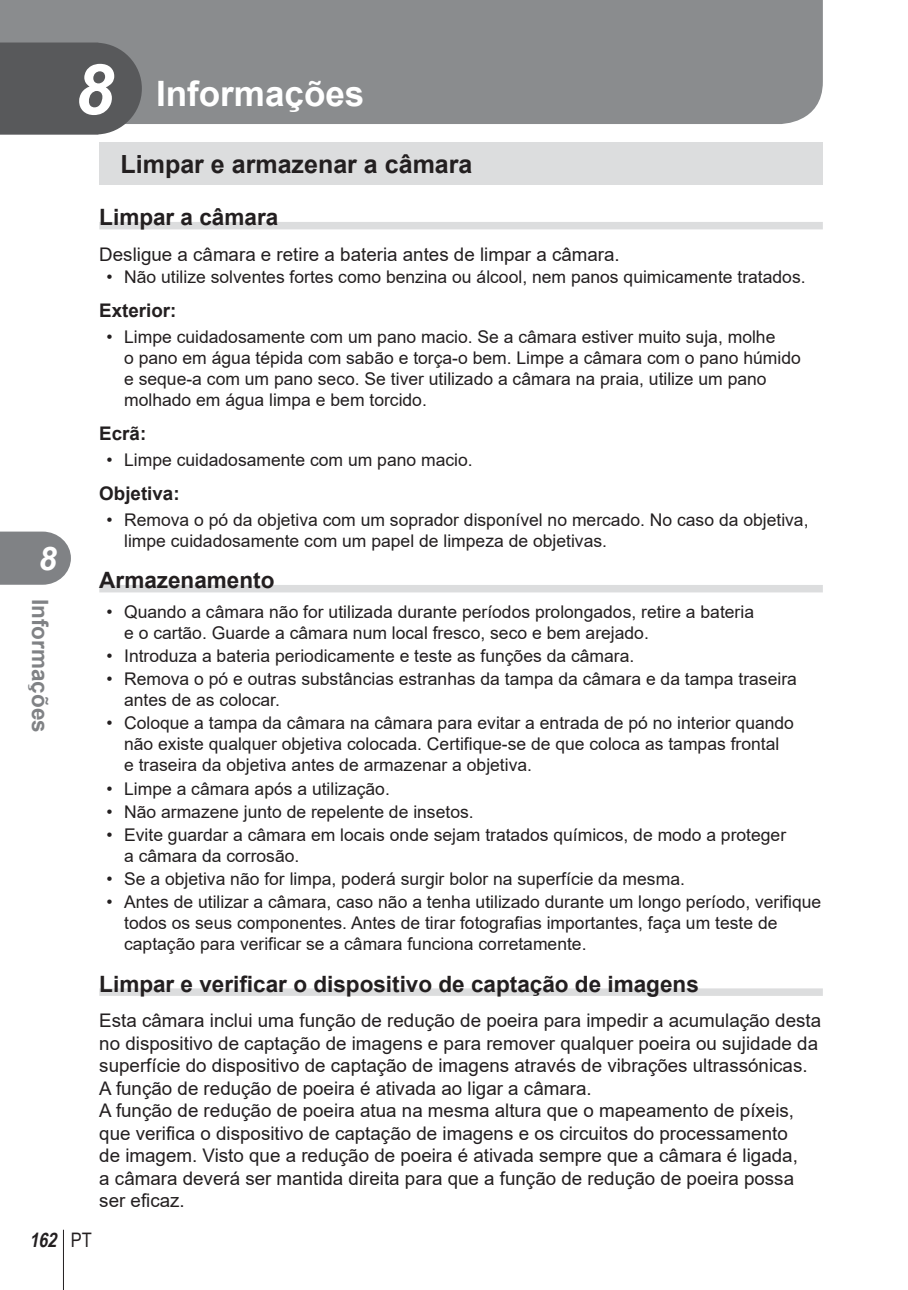
<style>
.page{position:relative;width:908px;height:1290px;background:#fff}
.page>*{position:absolute;margin:0;border:0;box-sizing:border-box;transform-origin:0 0}
.t1{font:italic 700 70px "Arial";color:#fff}
.t2{font:700 35px "Arial";color:#fff}
.t3{font:italic 700 32.5px "Arial";color:#fff}
.t4{font:700 25px "Arial";color:#231f20}
.t5{font:700 22.5px "Arial";color:#231f20}
.t6{font:700 22.5px "Arial";color:#808285}
.t7{font:italic 700 20px "Arial Narrow";color:#231f20}
.t8{font:18.75px/22.5px "Arial";color:#231f20}
.t9{font:700 18.75px "Arial";color:#231f20}
.t10{font:17.5px/21px "Arial";color:#231f20}
.s1{font-weight:400;font-style:normal}
</style>
<div class="page">
<svg style="left:0;top:531px;width:71px;height:54px;background:#8c8e91"></svg>
<hr style="left:63px;top:1230px;width:1px;height:60px;background:#231f20">
<div style="left:0;top:0;width:822px;height:124px;background:#8a8c8e"></div>
<svg style="left:0;top:43px;width:142px;height:92px;background:#5e5f61"></svg>
<div style="left:99px;top:222px;width:723px;height:7px;background:#dcddde"></div>
<div style="left:99px;top:585px;width:723px;height:7px;background:#dcddde"></div>
<div style="left:99px;top:988px;width:723px;height:8px;background:#dcddde"></div>
<div style="left:99px;top:142px;width:723px;height:42px;background:#dcddde"></div>
<h3 class="t3" style="left:39px;top:540px;width:20px">8</h3>
<p class="t6" style="left:53px;top:599px;width:135px;rotate:90deg">Informações</p>
<h1 class="t1" style="left:74px;top:51px;width:40px">8</h1>
<h2 class="t2" style="left:156px;top:75px;width:210px">Informações</h2>
<h3 class="t4" style="left:120px;top:151px;width:353px">Limpar e armazenar a câmara</h3>
<p class="t5" style="left:99px;top:205px;width:180px">Limpar a câmara</p>
<p class="t8" style="left:99px;top:243px;width:521px">Desligue a câmara e retire a bateria antes de limpar a câmara.</p>
<p class="t10" style="left:106px;top:267px;width:700px">• Não utilize solventes fortes como benzina ou álcool, nem panos quimicamente tratados.</p>
<p class="t9" style="left:99px;top:300px;width:79px">Exterior:</p>
<p class="t10" style="left:124px;top:326px;width:678px;text-indent:-18px">• Limpe cuidadosamente com um pano macio. Se a câmara estiver muito suja, molhe<br>o pano em água tépida com sabão e torça-o bem. Limpe a câmara com o pano húmido e seque-a com um pano seco. Se tiver utilizado a câmara na praia, utilize um pano molhado em água limpa e bem torcido.</p>
<p class="t9" style="left:99px;top:423px;width:48px">Ecrã:</p>
<p class="t10" style="left:106px;top:449px;width:367px">• Limpe cuidadosamente com um pano macio.</p>
<p class="t9" style="left:99px;top:483px;width:82px">Objetiva:</p>
<p class="t10" style="left:124px;top:509px;width:685px;text-indent:-18px">• Remova o pó da objetiva com um soprador disponível no mercado. No caso da objetiva, limpe cuidadosamente com um papel de limpeza de objetivas.</p>
<p class="t5" style="left:99px;top:568px;width:177px">Armazenamento</p>
<p class="t10" style="left:124px;top:601px;width:631px;text-indent:-18px">• Quando a câmara não for utilizada durante períodos prolongados, retire a bateria e o cartão. Guarde a câmara num local fresco, seco e bem arejado.</p>
<p class="t10" style="left:106px;top:645px;width:529px">• Introduza a bateria periodicamente e teste as funções da câmara.</p>
<p class="t10" style="left:124px;top:669px;width:674px;text-indent:-18px">• Remova o pó e outras substâncias estranhas da tampa da câmara e da tampa traseira antes de as colocar.</p>
<p class="t10" style="left:124px;top:713px;width:671px;text-indent:-18px">• Coloque a tampa da câmara na câmara para evitar a entrada de pó no interior quando não existe qualquer objetiva colocada. Certifique-se de que coloca as tampas frontal<br>e traseira da objetiva antes de armazenar a objetiva.</p>
<p class="t10" style="left:106px;top:778px;width:285px">• Limpe a câmara após a utilização.</p>
<p class="t10" style="left:106px;top:801px;width:368px">• Não armazene junto de repelente de insetos.</p>
<p class="t10" style="left:124px;top:824px;width:663px;text-indent:-18px">• Evite guardar a câmara em locais onde sejam tratados químicos, de modo a proteger a câmara da corrosão.</p>
<p class="t10" style="left:106px;top:868px;width:579px">• Se a objetiva não for limpa, poderá surgir bolor na superfície da mesma.</p>
<p class="t10" style="left:124px;top:891px;width:698px;text-indent:-18px">• Antes de utilizar a câmara, caso não a tenha utilizado durante um longo período, verifique todos os seus componentes. Antes de tirar fotografias importantes, faça um teste de captação para verificar se a câmara funciona corretamente.</p>
<p class="t5" style="left:99px;top:971px;width:600px">Limpar e verificar o dispositivo de captação de imagens</p>
<p class="t8" style="left:99px;top:1009px;width:723px">Esta câmara inclui uma função de redução de poeira para impedir a acumulação desta no dispositivo de captação de imagens e para remover qualquer poeira ou sujidade da superfície do dispositivo de captação de imagens através de vibrações ultrassónicas.<br>A função de redução de poeira é ativada ao ligar a câmara.<br>A função de redução de poeira atua na mesma altura que o mapeamento de píxeis, que verifica o dispositivo de captação de imagens e os circuitos do processamento<br>de imagem. Visto que a redução de poeira é ativada sempre que a câmara é ligada,<br>a câmara deverá ser mantida direita para que a função de redução de poeira possa ser eficaz.</p>
<p class="t7" style="left:29px;top:1228px;width:64px">162 <span class="s1">PT</span></p>
</div>
